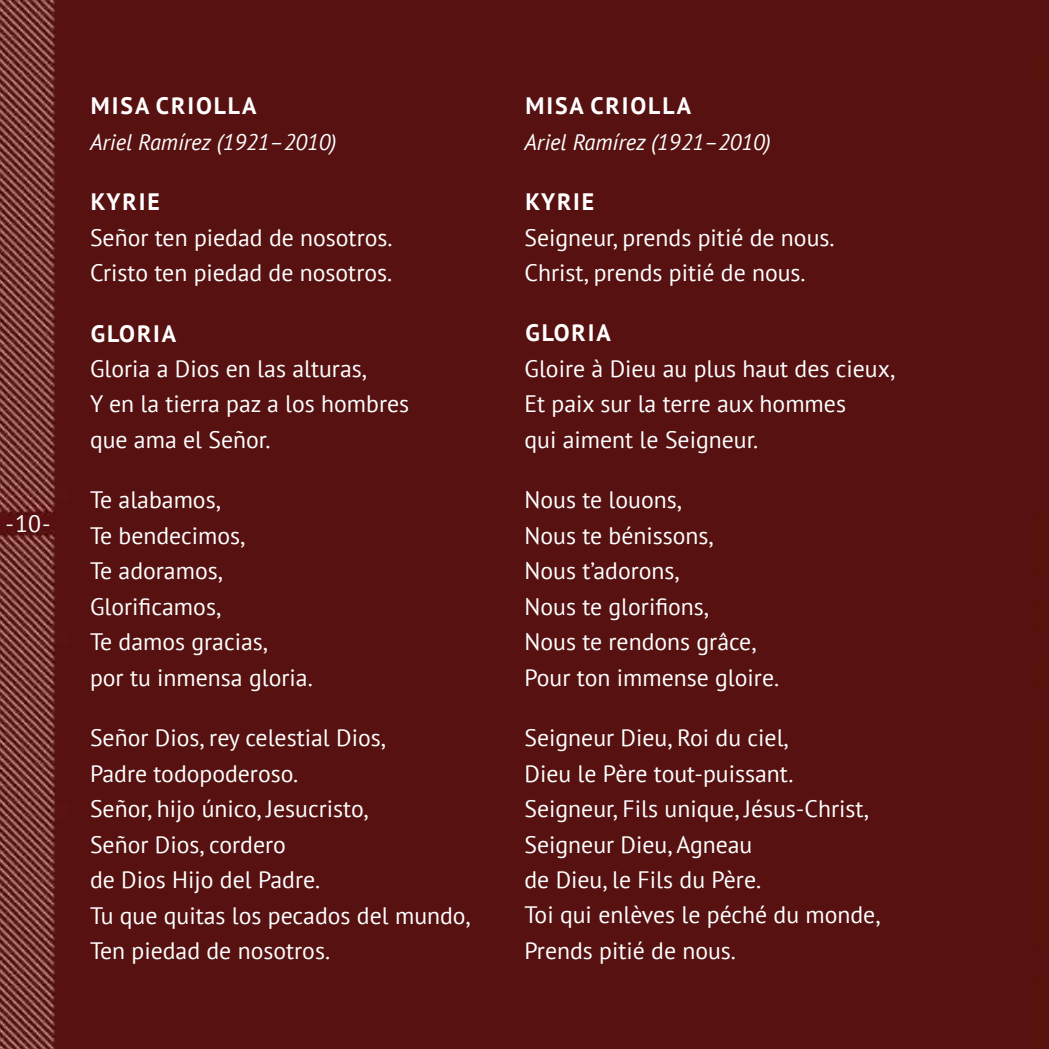
<style>
.page{position:relative;width:1049px;height:1049px;background:#571111}
.page>*{position:absolute;margin:0;border:0;box-sizing:border-box;transform-origin:0 0}
.t1{font:23.75px/35.5px "PT Sans";color:#fff}
.t2{font:700 23.75px "PT Sans";letter-spacing:.08em;color:#fff}
.t3{font:italic 22.5px "PT Sans";color:#fff}
</style>
<div class="page">
<p class="t1" style="left:6px;top:505px;width:47px">-10-</p>
<p class="t2" style="left:91px;top:90px;width:34px">MISA</p>
<p class="t2" style="left:156px;top:90px;width:31px">CRIOLLA</p>
<p class="t3" style="left:90px;top:127px;width:248px">Ariel Ramírez (1921–2010)</p>
<p class="t2" style="left:91px;top:186px;width:30px">KYRIE</p>
<p class="t1" style="left:90px;top:219px;width:304px">Señor ten piedad de nosotros.<br>Cristo ten piedad de nosotros.</p>
<p class="t2" style="left:91px;top:317px;width:31px">GLORIA</p>
<p class="t1" style="left:90px;top:350px;width:321px">Gloria a Dios en las alturas,<br>Y en la tierra paz a los hombres que ama el Señor.</p>
<p class="t1" style="left:90px;top:482px;width:224px">Te alabamos,<br>Te bendecimos,<br>Te adoramos,<br>Glorificamos,<br>Te damos gracias,<br>por tu inmensa gloria.</p>
<p class="t1" style="left:90px;top:719px;width:382px">Señor Dios, rey celestial Dios,<br>Padre todopoderoso.<br>Señor, hijo único, Jesucristo,<br>Señor Dios, cordero<br>de Dios Hijo del Padre.<br>Tu que quitas los pecados del mundo,<br>Ten piedad de nosotros.</p>
<p class="t2" style="left:525px;top:90px;width:34px">MISA</p>
<p class="t2" style="left:590px;top:90px;width:31px">CRIOLLA</p>
<p class="t3" style="left:524px;top:127px;width:248px">Ariel Ramírez (1921–2010)</p>
<p class="t2" style="left:525px;top:186px;width:30px">KYRIE</p>
<p class="t1" style="left:524px;top:219px;width:312px">Seigneur, prends pitié de nous.<br>Christ, prends pitié de nous.</p>
<p class="t2" style="left:525px;top:317px;width:31px">GLORIA</p>
<p class="t1" style="left:524px;top:350px;width:372px">Gloire à Dieu au plus haut des cieux,<br>Et paix sur la terre aux hommes<br>qui aiment le Seigneur.</p>
<p class="t1" style="left:524px;top:482px;width:256px">Nous te louons,<br>Nous te bénissons,<br>Nous t’adorons,<br>Nous te glorifions,<br>Nous te rendons grâce,<br>Pour ton immense gloire.</p>
<p class="t1" style="left:524px;top:719px;width:358px">Seigneur Dieu, Roi du ciel,<br>Dieu le Père tout-puissant.<br>Seigneur, Fils unique, Jésus-Christ,<br>Seigneur Dieu, Agneau<br>de Dieu, le Fils du Père.<br>Toi qui enlèves le péché du monde,<br>Prends pitié de nous.</p>
</div>
